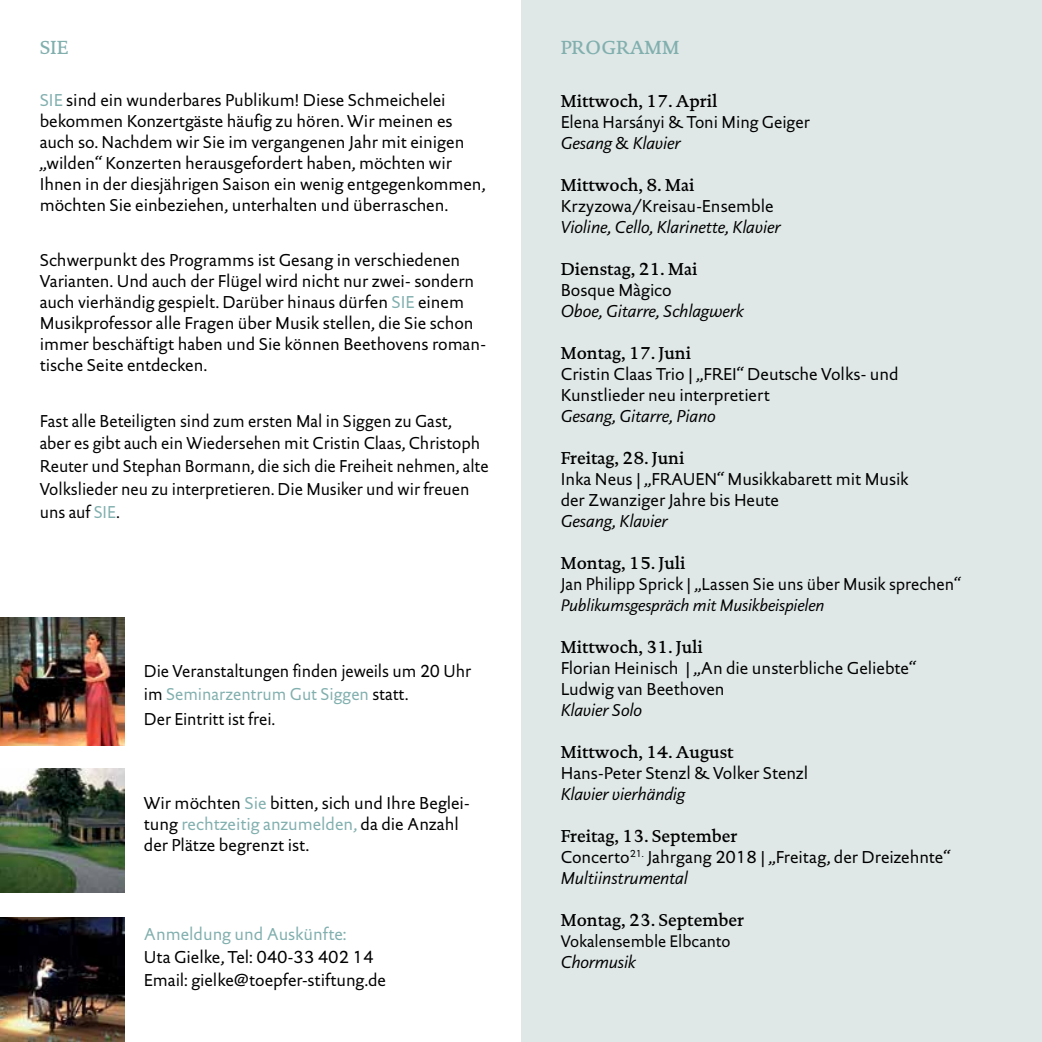
<style>
.page{position:relative;width:1042px;height:1042px;background:#fff}
.page>*{position:absolute;margin:0;border:0;box-sizing:border-box;transform-origin:0 0}
.t1{font:500 19.25px "DTL Documenta T";color:#81afae}
.t2{font:17.5px/21px "DTL Documenta Sans T";letter-spacing:-.005em;color:#000}
.t3{font:500 17.5px "DTL Documenta T";color:#000}
.t4{font:italic 17.5px "DTL Documenta Sans T";letter-spacing:-.01em;color:#000}
.t5{font:17.5px "DTL Documenta Sans T";letter-spacing:-.005em;color:#81afae}
.t6{font:italic 16.97px "DTL Documenta Sans T";letter-spacing:-.01em;color:#000}
.t7{font:16.97px "DTL Documenta Sans T";color:#000}
.s1{color:#81afae}
.s2{font-style:italic}
</style>
<div class="page">
<div style="left:521px;top:0;width:521px;height:1042px;background:#dfe8e7"></div>
<img style="left:0;top:917px;width:124px;height:124px">
<img style="left:0;top:768px;width:124px;height:124px">
<img style="left:0;top:617px;width:124px;height:128px">
<p class="t1" style="left:40px;top:36px;width:30px">SIE</p>
<p class="t2" style="left:40px;top:90px;width:447px"><span class="s1">SIE</span> sind ein wunderbares Publikum! Diese Schmeichelei bekommen Konzertgäste häufig zu hören. Wir meinen es auch so. Nachdem wir Sie im vergangenen Jahr mit einigen „wilden“ Konzerten herausgefordert haben, möchten wir Ihnen in der diesjährigen Saison ein wenig entgegenkommen, möchten Sie einbeziehen, unterhalten und überraschen.</p>
<p class="t2" style="left:40px;top:249px;width:448px">Schwerpunkt des Programms ist Gesang in verschiedenen Varianten. Und auch der Flügel wird nicht nur zwei- sondern auch vierhändig gespielt. Darüber hinaus dürfen <span class="s1">SIE</span> einem Musikprofessor alle Fragen über Musik stellen, die Sie schon immer beschäftigt haben und Sie können Beethovens roman&shy;tische Seite entdecken.</p>
<p class="t2" style="left:40px;top:409px;width:450px;line-height:22.8px">Fast alle Beteiligten sind zum ersten Mal in Siggen zu Gast,<br>aber es gibt auch ein Wiedersehen mit Cristin Claas, Christoph Reuter und Stephan Bormann, die sich die Freiheit nehmen, alte Volkslieder neu zu interpretieren. Die Musiker und wir freuen uns auf <span class="s1">SIE</span>.</p>
<p class="t2" style="left:144px;top:659px;width:329px;line-height:22.8px">Die Veranstaltungen finden jeweils um 20 Uhr im <span class="s1">Seminarzentrum Gut Siggen</span> statt.</p>
<p class="t2" style="left:144px;top:708px;width:133px">Der Eintritt ist frei.</p>
<p class="t2" style="left:144px;top:792px;width:327px">Wir möchten <span class="s1">Sie</span> bitten, sich und Ihre Beglei&shy;tung <span class="s1">rechtzeitig anzumelden,</span> da die Anzahl der Plätze begrenzt ist.</p>
<p class="t5" style="left:144px;top:923px;width:204px">Anmeldung und Auskünfte:</p>
<p class="t2" style="left:144px;top:945px;width:244px;line-height:22.8px">Uta Gielke, Tel: 040-33 402 14<br>Email: gielke@toepfer-stiftung.de</p>
<p class="t1" style="left:561px;top:36px;width:120px">PROGRAMM</p>
<p class="t3" style="left:561px;top:91px;width:158px">Mittwoch, 17. April</p>
<p class="t2" style="left:561px;top:111px;width:251px">Elena Harsányi &amp; Toni Ming Geiger</p>
<p class="t4" style="left:561px;top:132px;width:121px">Gesang &amp; Klavier</p>
<p class="t3" style="left:561px;top:175px;width:135px">Mittwoch, 8. Mai</p>
<p class="t2" style="left:561px;top:195px;width:214px">Krzyzowa/Kreisau-Ensemble</p>
<p class="t4" style="left:561px;top:216px;width:221px">Violine, Cello, Klarinette, Klavier</p>
<p class="t3" style="left:561px;top:259px;width:138px">Dienstag, 21. Mai</p>
<p class="t2" style="left:561px;top:279px;width:113px">Bosque Màgico</p>
<p class="t4" style="left:561px;top:300px;width:184px">Oboe, Gitarre, Schlagwerk</p>
<p class="t3" style="left:561px;top:343px;width:132px">Montag, 17. Juni</p>
<p class="t2" style="left:561px;top:363px;width:339px">Cristin Claas Trio | „FREI“ Deutsche Volks- und<br>Kunstlieder neu interpretiert</p>
<p class="t4" style="left:561px;top:405px;width:157px">Gesang, Gitarre, Piano</p>
<p class="t3" style="left:561px;top:448px;width:125px">Freitag, 28. Juni</p>
<p class="t2" style="left:561px;top:468px;width:349px">Inka Neus | „FRAUEN“ Musikkabarett mit Musik der Zwanziger Jahre bis Heute</p>
<p class="t4" style="left:561px;top:510px;width:108px">Gesang, Klavier</p>
<p class="t3" style="left:561px;top:553px;width:126px">Montag, 15. Juli</p>
<p class="t2" style="left:561px;top:573px;width:402px">Jan Philipp Sprick | „Lassen Sie uns über Musik sprechen“</p>
<p class="t6" style="left:561px;top:594px;width:265px">Publikumsgespräch mit Musikbeispielen</p>
<p class="t3" style="left:561px;top:637px;width:144px">Mittwoch, 31. Juli</p>
<p class="t2" style="left:561px;top:657px;width:357px">Florian Heinisch | „An die unsterbliche Geliebte“<br>Ludwig van Beethoven</p>
<p class="t4" style="left:561px;top:699px;width:83px">Klavier Solo</p>
<p class="t3" style="left:561px;top:742px;width:174px">Mittwoch, 14. August</p>
<p class="t2" style="left:561px;top:762px;width:249px">Hans-Peter Stenzl &amp; Volker Stenzl</p>
<p class="t4" style="left:561px;top:783px;width:126px">Klavier vierhändig</p>
<p class="t3" style="left:561px;top:826px;width:178px">Freitag, 13. September</p>
<p class="t2" style="left:561px;top:846px;width:391px">Concerto<sup>21.</sup> Jahrgang 2018 | „Freitag, der Dreizehnte“<br><span class="s2">Multiinstrumental</span></p>
<p class="t3" style="left:561px;top:910px;width:185px">Montag, 23. September</p>
<p class="t7" style="left:561px;top:931px;width:171px">Vokalensemble Elbcanto</p>
<p class="t4" style="left:561px;top:951px;width:76px">Chormusik</p>
</div>
